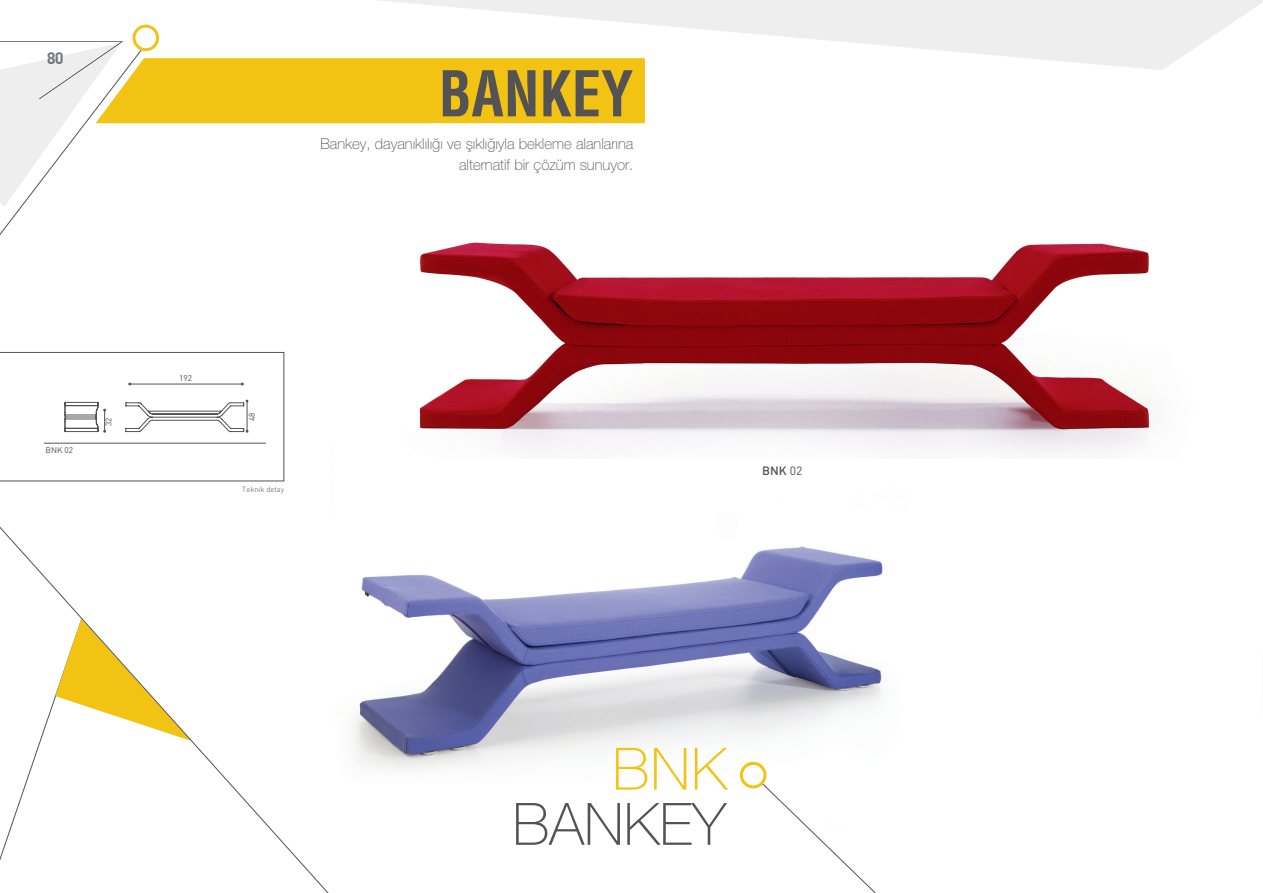
<style>
.page{position:relative;width:1263px;height:893px;background:#fff}
.page>*{position:absolute;margin:0;border:0;box-sizing:border-box;transform-origin:0 0}
.t1{font:700 condensed 61.5px "Helvetica";color:#535355;scale:.95 1}
.t2{font:58.5px "Helvetica";color:#535355}
.t3{font:58.5px "Helvetica";color:#f3c314}
.t4{font:700 16.5px "DIN";color:#787a7d}
.t5{font:15px/21px "Helvetica";color:#535355;text-align:right}
.t6{font:500 12px "DIN";color:#535355}
.t7{font:8.25px "DIN";color:#535355}
.t8{font:7.5px "DIN";color:#787a7d}
.s1{font-weight:400}
</style>
<div class="page">
<img style="left:371px;top:546px;width:512px;height:243px">
<img style="left:419px;top:242px;width:732px;height:213px">
<svg style="left:760px;top:782px;width:123px;height:111px"></svg>
<svg style="left:0;top:391px;width:371px;height:502px"></svg>
<div style="left:132px;top:25px;width:27px;height:26px;border:3px solid #f3c314;border-radius:50%"></div>
<div style="left:740px;top:762px;width:26px;height:26px;border:3px solid #f3c314;border-radius:50%"></div>
<svg style="left:380px;top:0;width:883px;height:70px;fill:#eeeeef"></svg>
<svg style="left:0;top:41px;width:645px;height:166px"></svg>
<svg style="left:0;top:352px;width:284px;height:129px"></svg>
<p class="t4" style="left:47px;top:47px;width:18px">80</p>
<h1 class="t1" style="left:439px;top:57px;width:206px">BANKEY</h1>
<p class="t5" style="left:320px;top:133px;width:314px">Bankey, dayanıklılığı ve şıklığıyla bekleme alanlarına alternatif bir çözüm sunuyor.</p>
<p class="t7" style="left:46px;top:445px;width:29px">BNK 02</p>
<p class="t7" style="left:103px;top:426px;width:10px;rotate:-90deg">32</p>
<p class="t7" style="left:179px;top:373px;width:14px">192</p>
<p class="t7" style="left:247px;top:421px;width:10px;rotate:-90deg">48</p>
<p class="t8" style="left:242px;top:484px;width:43px">Teknik detay</p>
<p class="t6" style="left:762px;top:463px;width:42px">BNK <span class="s1">02</span></p>
<h2 class="t3" style="left:612px;top:735px;width:116px">BNK</h2>
<h2 class="t2" style="left:512px;top:790px;width:215px">BANKEY</h2>
</div>
